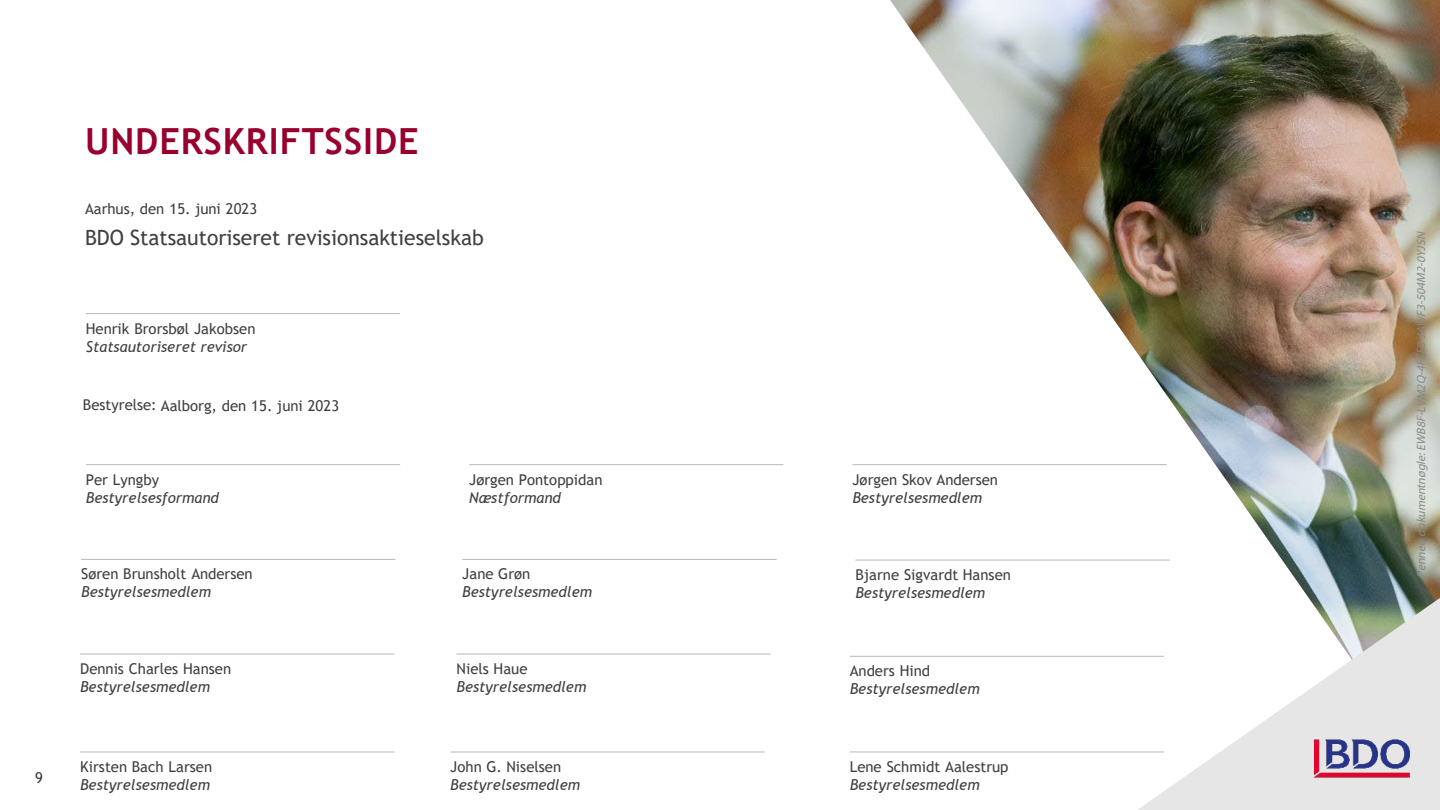
<style>
.page{position:relative;width:1440px;height:810px;background:#fff}
.page>*{position:absolute;margin:0;border:0;box-sizing:border-box;transform-origin:0 0}
.t1{font:700 36px "Trebuchet MS";letter-spacing:.025em;color:#98002e}
.t2{font:21px "Trebuchet MS";letter-spacing:-.005em;color:#404040}
.t3{font:15px "Trebuchet MS";letter-spacing:-.005em;color:#404040}
.t4{font:italic 15px "Trebuchet MS";letter-spacing:.005em;color:#404040}
.t5{font:italic 12px "Myriad Pro";color:#888}
</style>
<div class="page">
<img style="left:890px;top:0;width:550px;height:656px">
<svg style="left:1137px;top:598px;width:303px;height:212px;fill:#e6e6e6"></svg>
<img style="left:1314px;top:739px;width:95px;height:39px">
<hr style="left:86px;top:313px;width:314px;height:1px;background:#bfbfbf">
<hr style="left:86px;top:464px;width:314px;height:1px;background:#bfbfbf">
<hr style="left:469px;top:464px;width:314px;height:1px;background:#bfbfbf">
<hr style="left:852px;top:464px;width:315px;height:1px;background:#bfbfbf">
<hr style="left:81px;top:559px;width:314px;height:1px;background:#bfbfbf">
<hr style="left:462px;top:559px;width:315px;height:1px;background:#bfbfbf">
<hr style="left:855px;top:560px;width:315px;height:1px;background:#bfbfbf">
<hr style="left:80px;top:653px;width:314px;height:2px;background:#bfbfbf">
<hr style="left:457px;top:653px;width:314px;height:2px;background:#bfbfbf">
<hr style="left:850px;top:656px;width:314px;height:1px;background:#bfbfbf">
<hr style="left:80px;top:751px;width:314px;height:2px;background:#bfbfbf">
<hr style="left:850px;top:751px;width:314px;height:2px;background:#bfbfbf">
<hr style="left:450px;top:751px;width:315px;height:2px;background:#bfbfbf">
<p class="t3" style="left:35px;top:770px;width:9px">9</p>
<h1 class="t1" style="left:85px;top:122px;width:335px">UNDERSKRIFTSSIDE</h1>
<p class="t3" style="left:85px;top:201px;width:174px">Aarhus, den 15. juni 2023</p>
<h2 class="t2" style="left:85px;top:227px;width:400px">BDO Statsautoriseret revisionsaktieselskab</h2>
<p class="t3" style="left:86px;top:320px;width:171px">Henrik Brorsbøl Jakobsen</p>
<p class="t4" style="left:86px;top:340px;width:163px">Statsautoriseret revisor</p>
<p class="t3" style="left:83px;top:397px;width:258px">Bestyrelse: Aalborg, den 15. juni 2023</p>
<p class="t3" style="left:86px;top:471px;width:75px">Per Lyngby</p>
<p class="t4" style="left:86px;top:491px;width:134px">Bestyrelsesformand</p>
<p class="t3" style="left:469px;top:471px;width:135px">Jørgen Pontoppidan</p>
<p class="t4" style="left:469px;top:491px;width:93px">Næstformand</p>
<p class="t3" style="left:81px;top:566px;width:173px">Søren Brunsholt Andersen</p>
<p class="t4" style="left:81px;top:586px;width:131px">Bestyrelsesmedlem</p>
<p class="t3" style="left:462px;top:566px;width:70px">Jane Grøn</p>
<p class="t4" style="left:462px;top:586px;width:131px">Bestyrelsesmedlem</p>
<p class="t3" style="left:80px;top:661px;width:153px">Dennis Charles Hansen</p>
<p class="t4" style="left:80px;top:680px;width:131px">Bestyrelsesmedlem</p>
<p class="t3" style="left:457px;top:661px;width:72px">Niels Haue</p>
<p class="t4" style="left:457px;top:680px;width:131px">Bestyrelsesmedlem</p>
<p class="t3" style="left:80px;top:759px;width:133px">Kirsten Bach Larsen</p>
<p class="t4" style="left:80px;top:778px;width:131px">Bestyrelsesmedlem</p>
<p class="t3" style="left:450px;top:759px;width:112px">John G. Niselsen</p>
<p class="t4" style="left:450px;top:778px;width:131px">Bestyrelsesmedlem</p>
<p class="t3" style="left:852px;top:471px;width:147px">Jørgen Skov Andersen</p>
<p class="t4" style="left:852px;top:491px;width:131px">Bestyrelsesmedlem</p>
<p class="t3" style="left:855px;top:567px;width:157px">Bjarne Sigvardt Hansen</p>
<p class="t4" style="left:855px;top:586px;width:131px">Bestyrelsesmedlem</p>
<p class="t3" style="left:850px;top:663px;width:82px">Anders Hind</p>
<p class="t4" style="left:850px;top:683px;width:131px">Bestyrelsesmedlem</p>
<p class="t3" style="left:850px;top:759px;width:160px">Lene Schmidt Aalestrup</p>
<p class="t4" style="left:850px;top:778px;width:131px">Bestyrelsesmedlem</p>
<p class="t5" style="left:1416px;top:578px;width:349px;rotate:-90deg">Penneo dokumentnøgle:EWB8F-LVM2Q-4FEF8-JAWF3-504M2-0YJSN</p>
</div>
